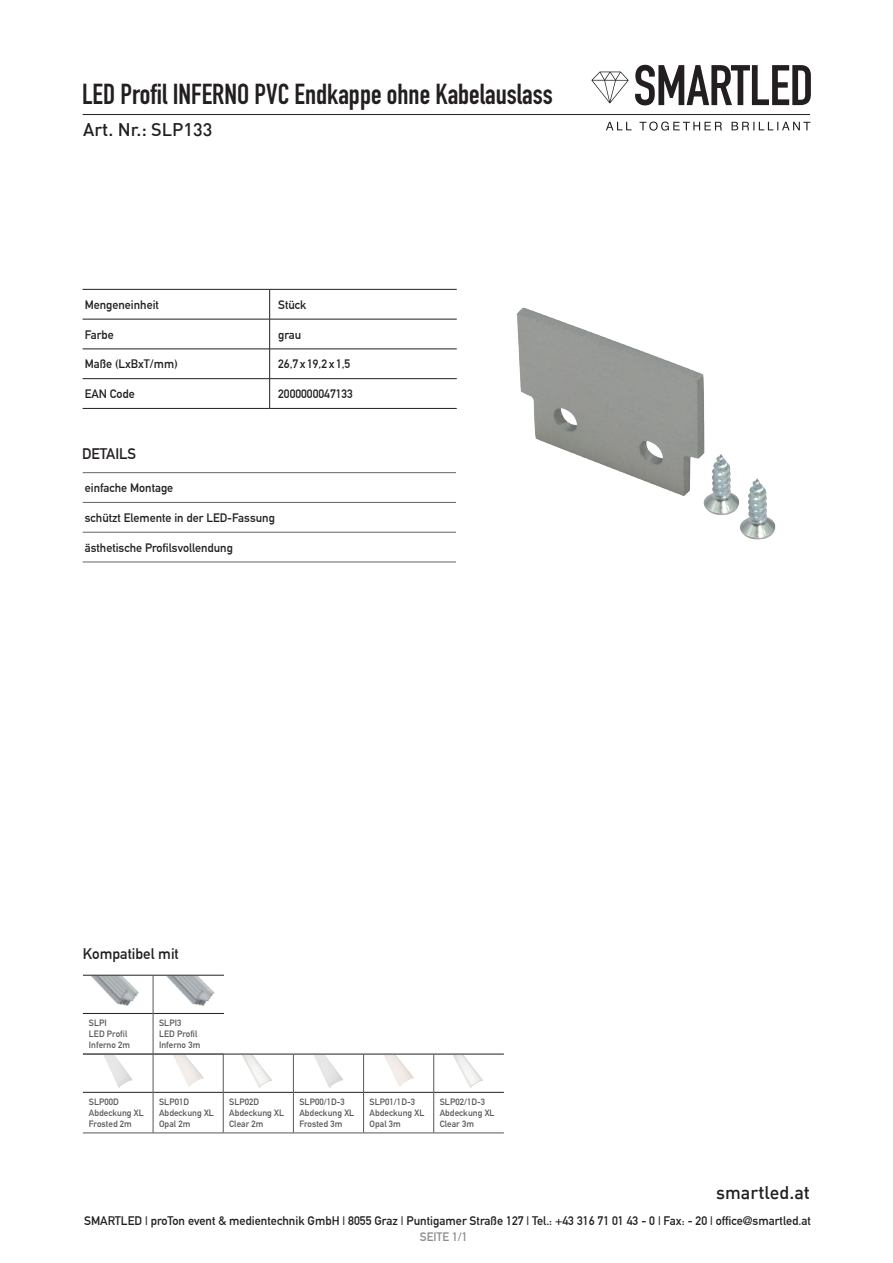
<style>
.page{position:relative;width:893px;height:1263px;background:#fff}
.page>*{position:absolute;margin:0;border:0;box-sizing:border-box;transform-origin:0 0}
.t1{font:700 28.5px "DIN Condensed";color:#231f20}
.t2{font:500 18px "DIN";color:#231f20}
.t3{font:700 15px "DIN Alternate";color:#231f20}
.t4{font:700 12.15px "DIN Alternate";color:#231f20}
.t5{font:700 12px "DIN Alternate";color:#231f20}
.t6{font:700 12px "DIN Alternate";color:#8a8c8f}
.t7{font:700 9px/10.8px "DIN Alternate";letter-spacing:.005em;color:#57585a}
</style>
<div class="page">
<hr style="left:83px;top:114px;width:727px;height:1px;background:#231f20">
<svg style="left:591px;top:72px;width:38px;height:31px"></svg>
<svg style="left:606px;top:122px;width:204px;height:9px"></svg>
<svg style="left:635px;top:65px;width:176px;height:40px"></svg>
<img style="left:517px;top:307px;width:259px;height:233px">
<svg style="left:83px;top:290px;width:374px;height:29px"></svg>
<hr style="left:83px;top:319px;width:187px;height:1px;background:#231f20">
<hr style="left:270px;top:319px;width:187px;height:1px;background:#231f20">
<hr style="left:269px;top:319px;width:1px;height:30px;background:#231f20">
<hr style="left:83px;top:349px;width:187px;height:1px;background:#231f20">
<hr style="left:270px;top:349px;width:187px;height:1px;background:#231f20">
<hr style="left:83px;top:378px;width:187px;height:1px;background:#231f20">
<hr style="left:270px;top:378px;width:187px;height:1px;background:#231f20">
<svg style="left:269px;top:349px;width:1px;height:59px"></svg>
<hr style="left:83px;top:408px;width:187px;height:1px;background:#231f20">
<hr style="left:270px;top:408px;width:187px;height:1px;background:#231f20">
<hr style="left:83px;top:289px;width:187px;height:1px;background:#231f20">
<hr style="left:270px;top:289px;width:187px;height:1px;background:#231f20">
<svg style="left:83px;top:473px;width:373px;height:89px"></svg>
<hr style="left:83px;top:472px;width:373px;height:1px;background:#636366">
<hr style="left:83px;top:502px;width:373px;height:1px;background:#636366">
<hr style="left:83px;top:532px;width:373px;height:1px;background:#636366">
<hr style="left:83px;top:562px;width:373px;height:1px;background:#636366">
<img style="left:91px;top:976px;width:62px;height:37px">
<img style="left:166px;top:976px;width:49px;height:30px">
<img style="left:102px;top:1055px;width:39px;height:37px">
<img style="left:171px;top:1055px;width:41px;height:37px">
<img style="left:242px;top:1055px;width:40px;height:37px">
<img style="left:313px;top:1055px;width:38px;height:37px">
<img style="left:381px;top:1055px;width:42px;height:37px">
<img style="left:452px;top:1055px;width:40px;height:37px">
<hr style="left:83px;top:1092px;width:70px;height:1px;background:#231f20">
<hr style="left:153px;top:1092px;width:70px;height:1px;background:#231f20">
<hr style="left:223px;top:1092px;width:70px;height:1px;background:#231f20">
<hr style="left:294px;top:1092px;width:69px;height:1px;background:#231f20">
<hr style="left:364px;top:1092px;width:70px;height:1px;background:#231f20">
<hr style="left:434px;top:1092px;width:70px;height:1px;background:#231f20">
<hr style="left:83px;top:1133px;width:70px;height:1px;background:#57585a">
<hr style="left:153px;top:1133px;width:70px;height:1px;background:#57585a">
<hr style="left:223px;top:1133px;width:70px;height:1px;background:#57585a">
<hr style="left:293px;top:1133px;width:71px;height:1px;background:#57585a">
<hr style="left:364px;top:1133px;width:70px;height:1px;background:#57585a">
<hr style="left:434px;top:1133px;width:70px;height:1px;background:#57585a">
<hr style="left:153px;top:1054px;width:1px;height:38px;background:#57585a">
<hr style="left:223px;top:1054px;width:1px;height:38px;background:#57585a">
<hr style="left:293px;top:1054px;width:1px;height:38px;background:#57585a">
<hr style="left:363px;top:1054px;width:1px;height:38px;background:#57585a">
<hr style="left:433px;top:1054px;width:1px;height:38px;background:#57585a">
<hr style="left:153px;top:1092px;width:1px;height:41px;background:#57585a">
<hr style="left:223px;top:1092px;width:1px;height:41px;background:#57585a">
<hr style="left:293px;top:1092px;width:1px;height:41px;background:#57585a">
<hr style="left:363px;top:1092px;width:1px;height:41px;background:#57585a">
<hr style="left:433px;top:1092px;width:1px;height:41px;background:#57585a">
<hr style="left:223px;top:1054px;width:70px;height:1px;background:#231f20">
<hr style="left:293px;top:1054px;width:71px;height:1px;background:#231f20">
<hr style="left:364px;top:1054px;width:70px;height:1px;background:#231f20">
<hr style="left:434px;top:1054px;width:70px;height:1px;background:#231f20">
<hr style="left:83px;top:1013px;width:70px;height:1px;background:#231f20">
<hr style="left:153px;top:1013px;width:71px;height:1px;background:#231f20">
<hr style="left:83px;top:1054px;width:70px;height:1px;background:#57585a">
<hr style="left:153px;top:1054px;width:71px;height:1px;background:#57585a">
<hr style="left:153px;top:975px;width:1px;height:38px;background:#57585a">
<hr style="left:153px;top:1013px;width:1px;height:41px;background:#57585a">
<hr style="left:83px;top:975px;width:70px;height:1px;background:#231f20">
<hr style="left:153px;top:975px;width:71px;height:1px;background:#231f20">
<p class="t1" style="left:82px;top:75px;width:472px">LED Profil INFERNO PVC Endkappe ohne Kabelauslass</p>
<p class="t2" style="left:83px;top:118px;width:131px">Art. Nr.: SLP133</p>
<p class="t5" style="left:85px;top:295px;width:76px">Mengeneinheit</p>
<p class="t5" style="left:278px;top:295px;width:30px">Stück</p>
<p class="t5" style="left:85px;top:325px;width:31px">Farbe</p>
<p class="t5" style="left:278px;top:325px;width:25px">grau</p>
<p class="t5" style="left:85px;top:355px;width:95px">Maße (LxBxT/mm)</p>
<p class="t5" style="left:278px;top:355px;width:74px">26,7 x 19,2 x 1,5</p>
<p class="t5" style="left:85px;top:385px;width:51px">EAN Code</p>
<p class="t5" style="left:278px;top:385px;width:76px">2000000047133</p>
<p class="t3" style="left:82px;top:442px;width:56px">DETAILS</p>
<p class="t5" style="left:85px;top:479px;width:90px">einfache Montage</p>
<p class="t5" style="left:85px;top:509px;width:192px">schützt Elemente in der LED-Fassung</p>
<p class="t5" style="left:85px;top:538px;width:150px">ästhetische Profilsvollendung</p>
<p class="t3" style="left:83px;top:942px;width:97px">Kompatibel mit</p>
<p class="t7" style="left:89px;top:1017px;width:19px">SLPI</p>
<p class="t7" style="left:89px;top:1028px;width:40px">LED Profil</p>
<p class="t7" style="left:89px;top:1039px;width:43px">Inferno 2m</p>
<p class="t7" style="left:159px;top:1017px;width:24px">SLPI3</p>
<p class="t7" style="left:159px;top:1028px;width:40px">LED Profil</p>
<p class="t7" style="left:159px;top:1039px;width:43px">Inferno 3m</p>
<p class="t7" style="left:89px;top:1096px;width:32px">SLP00D</p>
<p class="t7" style="left:89px;top:1107px;width:56px">Abdeckung XL</p>
<p class="t7" style="left:89px;top:1118px;width:45px">Frosted 2m</p>
<p class="t7" style="left:159px;top:1096px;width:32px">SLP01D</p>
<p class="t7" style="left:159px;top:1107px;width:56px">Abdeckung XL<br>Opal 2m</p>
<p class="t7" style="left:229px;top:1096px;width:32px">SLP02D</p>
<p class="t7" style="left:229px;top:1107px;width:56px">Abdeckung XL<br>Clear 2m</p>
<p class="t7" style="left:299px;top:1096px;width:47px">SLP00/1D-3</p>
<p class="t7" style="left:299px;top:1107px;width:56px">Abdeckung XL<br>Frosted 3m</p>
<p class="t7" style="left:370px;top:1096px;width:47px">SLP01/1D-3</p>
<p class="t7" style="left:370px;top:1107px;width:56px">Abdeckung XL<br>Opal 3m</p>
<p class="t7" style="left:440px;top:1096px;width:47px">SLP02/1D-3</p>
<p class="t7" style="left:440px;top:1107px;width:56px">Abdeckung XL</p>
<p class="t7" style="left:440px;top:1118px;width:36px">Clear 3m</p>
<p class="t2" style="left:716px;top:1181px;width:95px">smartled.at</p>
<p class="t4" style="left:84px;top:1211px;width:728px">SMARTLED | proTon event &amp; medientechnik GmbH | 8055 Graz | Puntigamer Straße 127 | Tel.: +43 316 71 01 43 - 0 | Fax: - 20 | office@smartled.at</p>
<p class="t6" style="left:420px;top:1228px;width:49px">SEITE 1/1</p>
</div>
